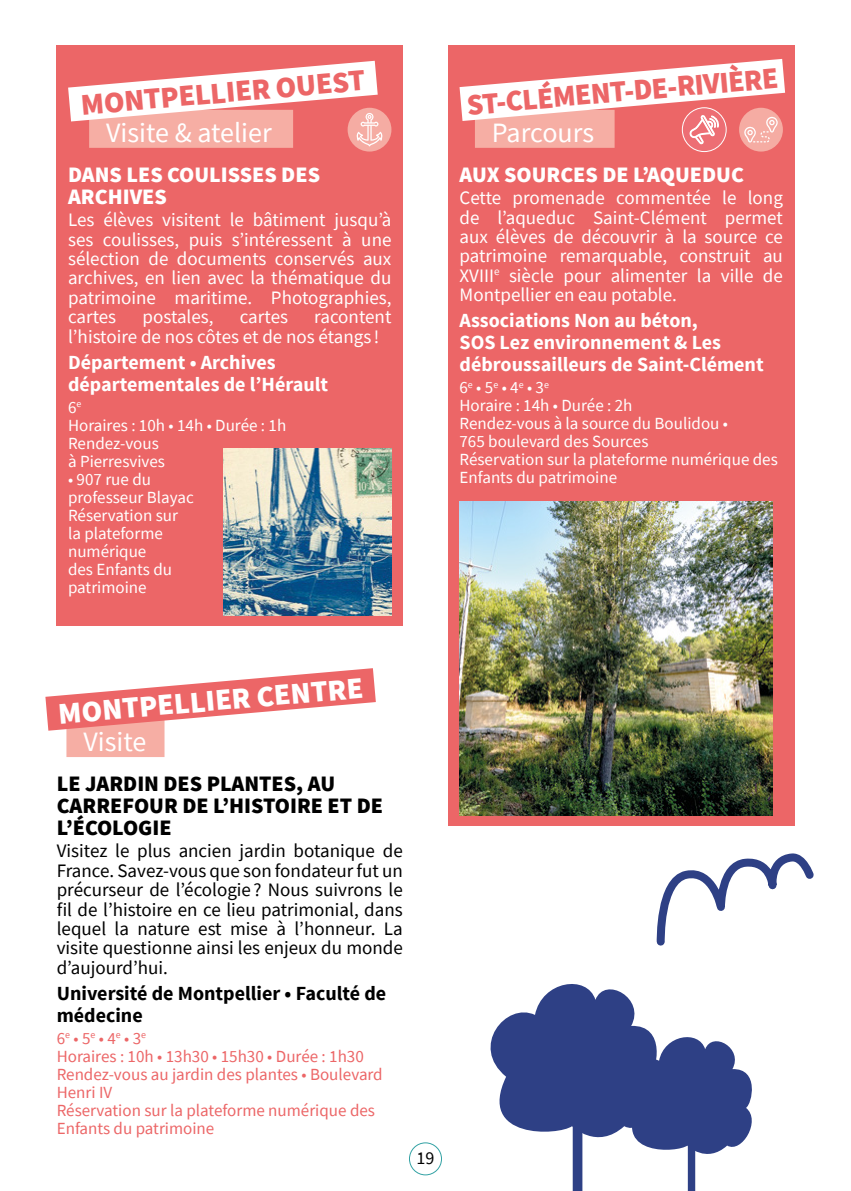
<style>
.page{position:relative;width:851px;height:1191px;background:#fff}
.page>*{position:absolute;margin:0;border:0;box-sizing:border-box;transform-origin:0 0}
.t1{font:900 30px "Source Sans Pro";color:#ec6667}
.t2{font:900 30px "Source Sans Pro";color:#fff}
.t3{font:28px "Source Sans Pro";color:#fff}
.t4{font:900 22px/22px "Source Sans Pro";color:#000}
.t5{font:900 22px/22px "Source Sans Pro";color:#fff}
.t6{font:700 20px/22px "Source Sans Pro";color:#fff}
.t7{font:700 20px/22px "Source Sans Pro";color:#000}
.t8{font:19px/19.4px "Source Sans Pro";color:#fff;text-align:justify}
.t9{font:19px/19.4px "Source Sans Pro";color:#000;text-align:justify}
.t10{font:18px "Source Sans Pro";color:#000}
.t11{font:17px/18px "Source Sans Pro";color:#fff}
.t12{font:17px/18px "Source Sans Pro";color:#ec6667}
</style>
<div class="page">
<div style="left:57px;top:45px;width:346px;height:581px;background:#ec6667"></div>
<div style="left:89px;top:110px;width:204px;height:38px;background:#f6aea4"></div>
<div style="left:66px;top:719px;width:98px;height:38px;background:#f6aea4"></div>
<svg style="left:45px;top:668px;width:331px;height:82px"></svg>
<div style="left:448px;top:45px;width:346px;height:781px;background:#ec6667"></div>
<div style="left:475px;top:110px;width:139px;height:38px;background:#f6aea4"></div>
<svg style="left:682px;top:108px;width:44px;height:44px"></svg>
<div style="left:739px;top:108px;width:43px;height:44px;background:#f5aca3;border-radius:50%"></div>
<svg style="left:459px;top:45px;width:336px;height:99px"></svg>
<div style="left:347px;top:108px;width:44px;height:44px;background:#f5aca3;border-radius:50%"></div>
<svg style="left:56px;top:45px;width:336px;height:101px"></svg>
<img style="left:224px;top:448px;width:167px;height:167px">
<img style="left:459px;top:502px;width:313px;height:313px">
<div style="left:572px;top:1122px;width:10px;height:69px;background:#2e4085"></div>
<svg style="left:490px;top:984px;width:262px;height:180px"></svg>
<div style="left:687px;top:1142px;width:8px;height:49px;background:#2e4085"></div>
<svg style="left:656px;top:853px;width:158px;height:93px"></svg>
<div style="left:409px;top:1142px;width:33px;height:33px;border:1px solid #33a2a4;border-radius:50%"></div>
<h1 class="t1" style="left:79px;top:84px;width:286px;rotate:-5deg">MONTPELLIER OUEST</h1>
<h2 class="t3" style="left:106px;top:115px;width:167px">Visite &amp; atelier</h2>
<p class="t5" style="left:68px;top:163px;width:253px">DANS LES COULISSES DES<br>ARCHIVES</p>
<p class="t8" style="left:68px;top:210px;width:325px">Les élèves visitent le bâtiment jusqu’à ses coulisses, puis s’intéressent à une sélection de documents conservés aux archives, en lien avec la thématique du patrimoine maritime. Photographies, cartes</p>
<p class="t8" style="left:142px;top:307px;width:72px">postales,</p>
<p class="t8" style="left:240px;top:307px;width:50px">cartes</p>
<p class="t8" style="left:68px;top:307px;width:325px;text-indent:246px">racontent l’histoire de nos côtes et de nos étangs !</p>
<p class="t6" style="left:68px;top:352px;width:261px">Département • Archives départementales de l’Hérault</p>
<p class="t11" style="left:68px;top:398px;width:220px">6<sup>e<br></sup>Horaires : 10h • 14h • Durée : 1h<br>Rendez-vous<br>à Pierresvives</p>
<p class="t11" style="left:68px;top:470px;width:127px">• 907 rue du professeur Blayac<br>Réservation sur la plateforme numérique<br>des Enfants du patrimoine</p>
<h1 class="t1" style="left:465px;top:84px;width:314px;rotate:-5deg">ST-CLÉMENT-DE-RIVIÈRE</h1>
<h2 class="t3" style="left:492px;top:115px;width:104px">Parcours</h2>
<p class="t5" style="left:459px;top:163px;width:286px">AUX SOURCES DE L’AQUEDUC</p>
<p class="t8" style="left:459px;top:188px;width:325px">Cette promenade commentée le long de l’aqueduc Saint-Clément permet aux élèves de découvrir à la source ce patrimoine remarquable, construit au XVIII<sup>e</sup> siècle pour alimenter la ville de Montpellier en eau potable.</p>
<p class="t6" style="left:459px;top:310px;width:305px">Associations Non au béton,<br>SOS Lez environnement &amp; Les débroussailleurs de Saint-Clément</p>
<p class="t11" style="left:459px;top:378px;width:320px">6<sup>e</sup> • 5<sup>e</sup> • 4<sup>e</sup> • 3<sup>e<br></sup>Horaire : 14h • Durée : 2h<br>Rendez-vous à la source du Boulidou •<br>765 boulevard des Sources<br>Réservation sur la plateforme numérique des<br>Enfants du patrimoine</p>
<h1 class="t2" style="left:56px;top:693px;width:307px;rotate:-5deg">MONTPELLIER CENTRE</h1>
<h2 class="t3" style="left:83px;top:724px;width:64px">Visite</h2>
<p class="t4" style="left:57px;top:772px;width:328px">LE JARDIN DES PLANTES, AU<br>CARREFOUR DE L’HISTOIRE ET DE<br>L’ÉCOLOGIE</p>
<p class="t9" style="left:57px;top:841px;width:347px">Visitez le plus ancien jardin botanique de France. Savez-vous que son fondateur fut un précurseur de l’écologie ? Nous suivrons le fil de l’histoire en ce lieu patrimonial, dans lequel la nature est mise à l’honneur. La visite questionne ainsi les enjeux du monde d’aujourd’hui.</p>
<p class="t7" style="left:57px;top:983px;width:331px">Université de Montpellier • Faculté de médecine</p>
<p class="t12" style="left:57px;top:1029px;width:327px">6<sup>e</sup> • 5<sup>e</sup> • 4<sup>e</sup> • 3<sup>e<br></sup>Horaires : 10h • 13h30 • 15h30 • Durée : 1h30<br>Rendez-vous au jardin des plantes • Boulevard<br>Henri IV<br>Réservation sur la plateforme numérique des<br>Enfants du patrimoine</p>
<p class="t10" style="left:416px;top:1146px;width:19px">19</p>
</div>
